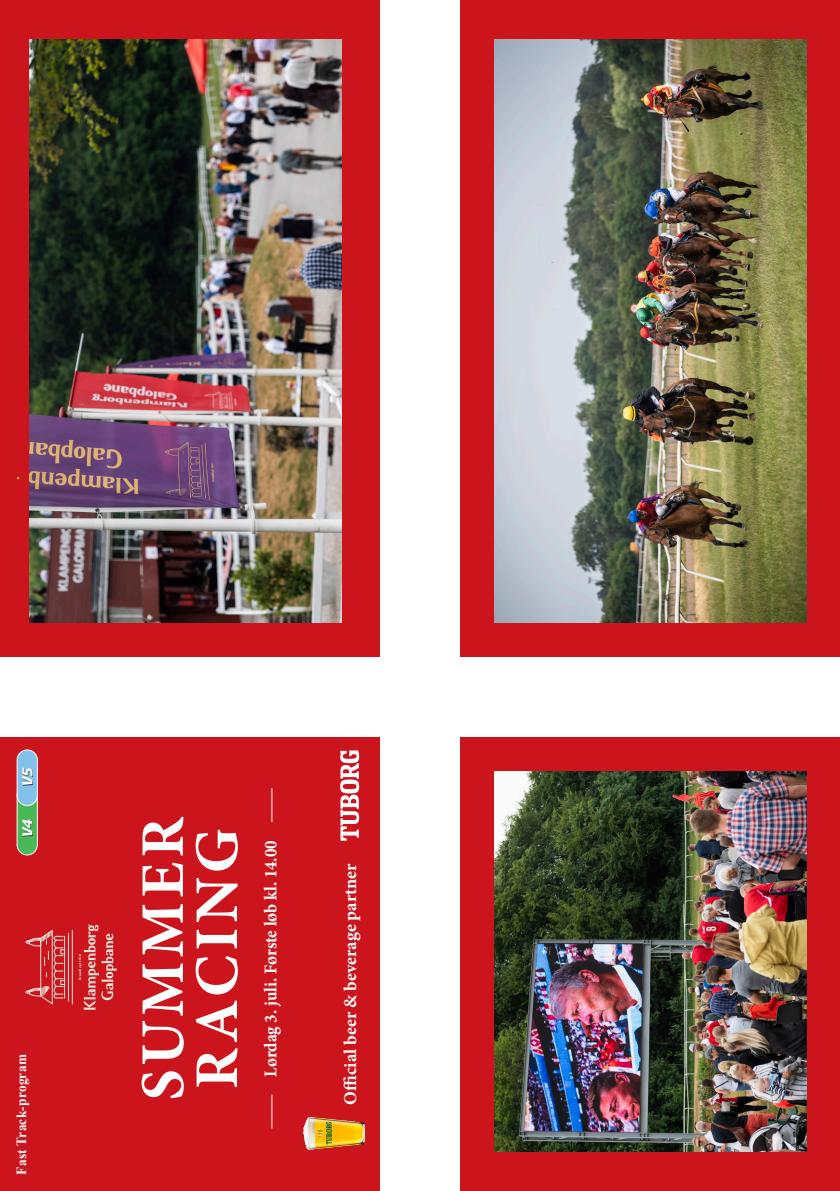
<style>
.page{position:relative;width:840px;height:1191px;background:#fff}
.page>*{position:absolute;margin:0;border:0;box-sizing:border-box;transform-origin:0 0}
.Rubrik{font:700 62px/54px "Minion Pro";letter-spacing:.07em;color:#fff}
.Rubrik-2{font:700 18px "Minion Pro";color:#fff;scale:.94 1}
.Rubrik-3{font:700 18px "Minion Pro";color:#fff}
.t1{font:700 14px "Times New Roman";letter-spacing:.02em;color:#fff;scale:.95 1}
.t2{font:italic 700 13.4px "Soho Gothic Pro";color:#fff}
.t3{font:700 3.4px "Spinoza Pro";letter-spacing:.08em;color:#e8e2d8}
</style>
<div class="page">
<div style="left:0;top:0;width:839px;height:1191px;background:#cb141c"></div>
<hr style="left:68px;top:933px;width:1px;height:67px;background:#e8e2d8">
<hr style="left:72px;top:930px;width:1px;height:73px;background:#e8e2d8">
<svg style="left:84px;top:924px;width:32px;height:86px"></svg>
<svg style="left:25px;top:929px;width:40px;height:75px"></svg>
<svg style="left:16px;top:749px;width:22px;height:106px;background:#7cb099"></svg>
<div style="left:22px;top:768px;width:11px;height:17px;background:#231f20;opacity:.75"></div>
<hr style="left:271px;top:1094px;width:1px;height:34px;background:#fff">
<hr style="left:271px;top:788px;width:1px;height:34px;background:#fff">
<svg style="left:340px;top:750px;width:19px;height:90px"></svg>
<img style="left:304px;top:1117px;width:60px;height:32px">
<div style="left:0;top:657px;width:839px;height:79px;background:#fff"></div>
<div style="left:380px;top:0;width:79px;height:1191px;background:#fff"></div>
<img style="left:494px;top:772px;width:311px;height:379px">
<img style="left:494px;top:39px;width:311px;height:583px">
<img style="left:30px;top:39px;width:311px;height:583px">
<p class="t2" style="left:17px;top:787px;width:21px;rotate:-90deg">V5</p>
<p class="t2" style="left:17px;top:838px;width:20px;rotate:-90deg">V4</p>
<p class="t1" style="left:12px;top:1174px;width:128px;rotate:-90deg">Fast Track-program</p>
<p class="t3" style="left:78px;top:980px;width:28px;rotate:-90deg">Grundlagt 1910</p>
<p class="Rubrik" style="left:135px;top:1100px;width:285px;rotate:-90deg">SUMMER<br>RACING</p>
<p class="Rubrik-2" style="left:258px;top:1077px;width:253px;rotate:-90deg">Lørdag 3. juli. Første løb kl. 14.00</p>
<p class="Rubrik-3" style="left:337px;top:1104px;width:243px;rotate:-90deg">Official beer &amp; beverage partner</p>
</div>
